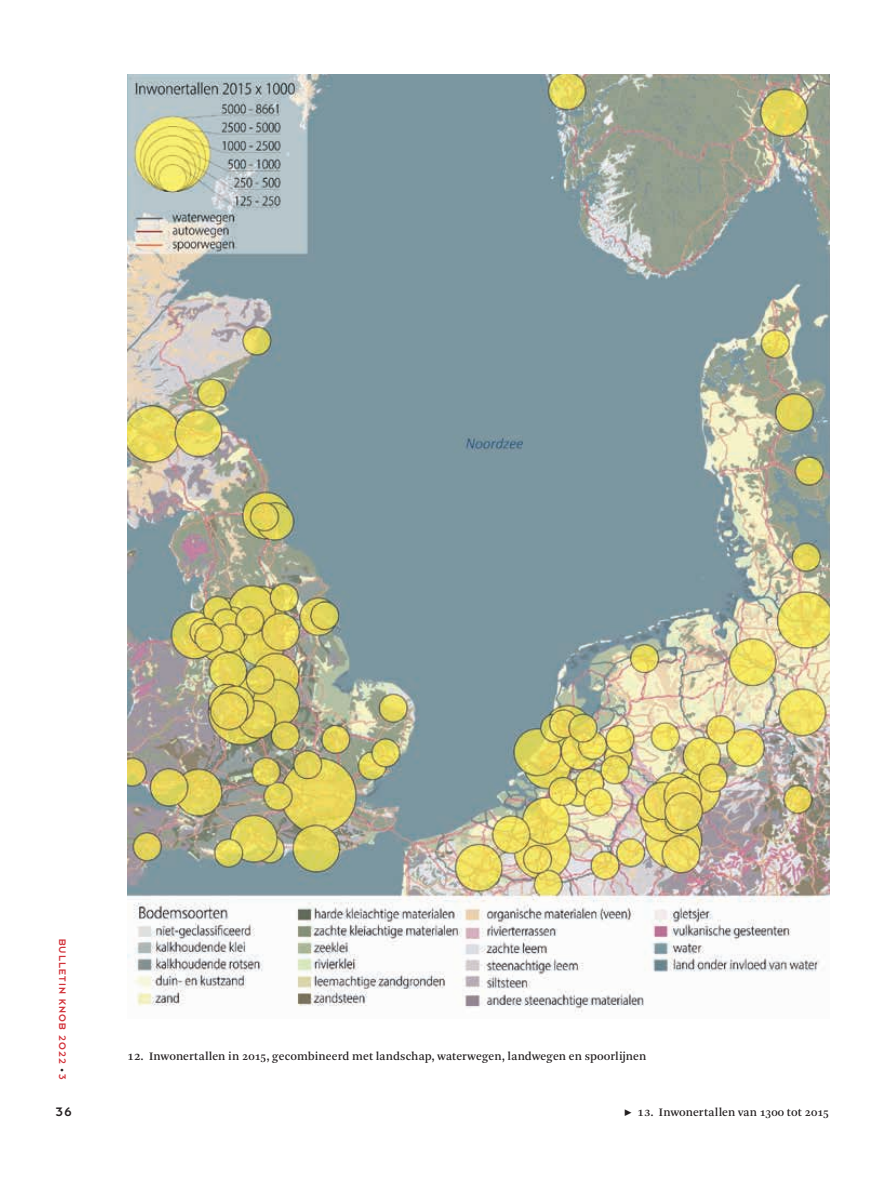
<style>
.page{position:relative;width:893px;height:1191px;background:#fff}
.page>*{position:absolute;margin:0;border:0;box-sizing:border-box;transform-origin:0 0}
.t1{font:13.5px "Dessau Pro";color:#231f20}
.t2{font:12px "Arnhem Pro";letter-spacing:.005em;color:#231f20}
.t3{font:10.5px "Dessau Pro";letter-spacing:.11em;color:#d23139}
.s1{font-size:8.25px;color:#231f20}
.s2{font-size:12.3px}
.s3{font-family:"Mathematical Pi Six";font-size:9px}
</style>
<div class="page">
<img style="left:128px;top:74px;width:701px;height:938px">
<p class="t3" style="left:68px;top:938px;width:143px;rotate:90deg">BULLETIN KNOB 2022 <span class="s1">•</span> 3</p>
<p class="t1" style="left:56px;top:1105px;width:17px">36</p>
<p class="t2" style="left:128px;top:1048px;width:520px"><span class="s2">12</span>. Inwonertallen in 2015, gecombineerd met landschap, waterwegen, landwegen en spoorlijnen</p>
<p class="t2" style="left:624px;top:1104px;width:206px"><span class="s3">c</span> <span class="s2">13</span>. Inwonertallen van 1300 tot 2015</p>
</div>
